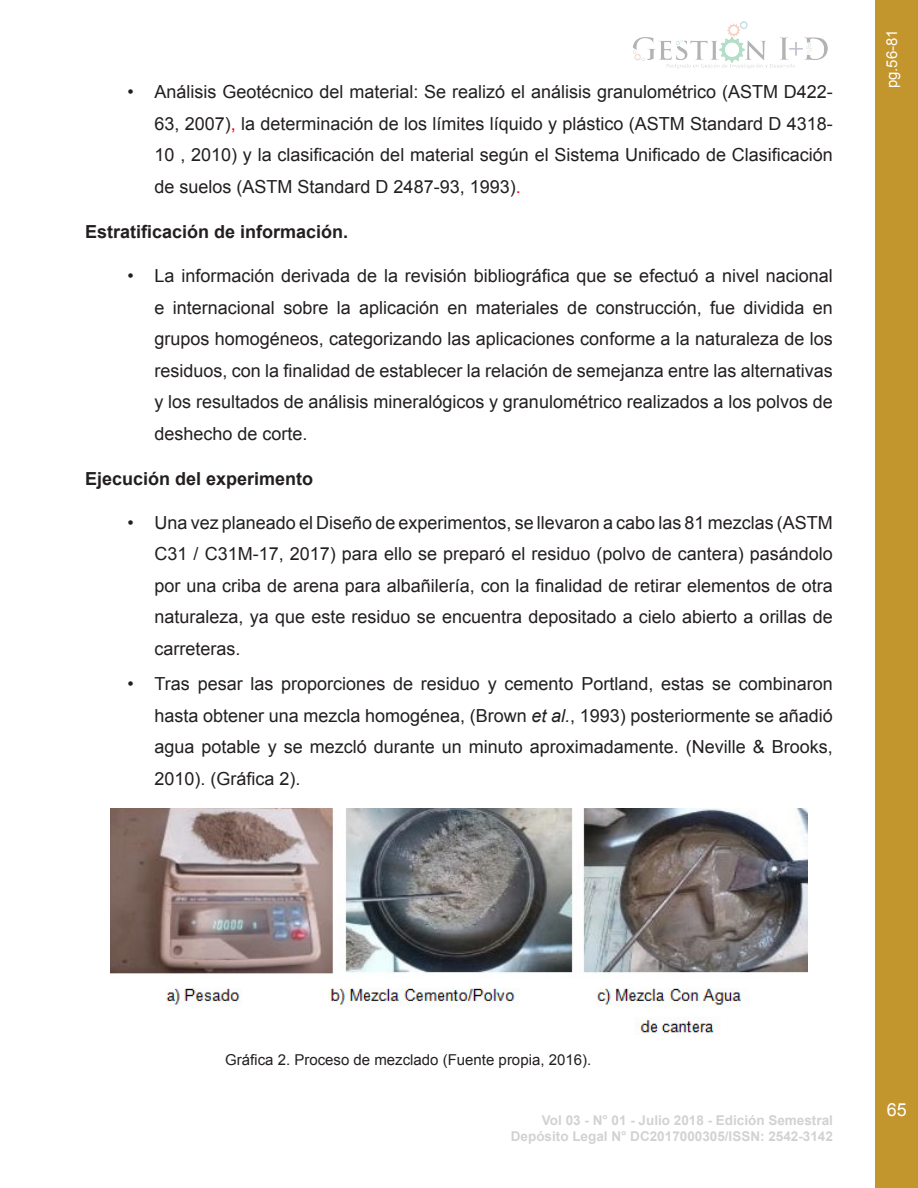
<style>
.page{position:relative;width:918px;height:1188px;background:#fff}
.page>*{position:absolute;margin:0;border:0;box-sizing:border-box;transform-origin:0 0}
.t1{font:18px/31.5px "Arial";color:#231f20;text-align:justify}
._2-SUBTITULOS{font:700 18px "Arial";color:#231f20}
.t2{font:18px "Arial";color:#fff}
.FUENTE{font:15px "Arial";color:#231f20}
.t3{font:15px "Arial";color:#fff}
.t4{font:700 13.5px/16.2px "Arial";color:#d1d2d4;text-align:right}
.s1{color:#f00}
.s2{font-style:italic}
</style>
<div class="page">
<div style="left:876px;top:0;width:42px;height:1188px;background:#c3952d"></div>
<img style="left:633px;top:21px;width:195px;height:48px">
<img style="left:110px;top:808px;width:698px;height:226px">
<p class="t1" style="left:155px;top:76px;width:680px;text-indent:-27px">• Análisis Geotécnico del material: Se realizó el análisis granulométrico (ASTM D422- 63, 2007)<span class="s1">,</span> la determinación de los límites líquido y plástico (ASTM Standard D 4318- 10 , 2010) y la clasificación del material según el Sistema Unificado de Clasificación de suelos (ASTM Standard D 2487-93, 1993)<span class="s1">.</span></p>
<p class="_2-SUBTITULOS" style="left:85px;top:219px;width:265px">Estratificación de información.</p>
<p class="t1" style="left:155px;top:260px;width:680px;text-indent:-27px">• La información derivada de la revisión bibliográfica que se efectuó a nivel nacional e internacional sobre la aplicación en materiales de construcción, fue dividida en grupos homogéneos, categorizando las aplicaciones conforme a la naturaleza de los residuos, con la finalidad de establecer la relación de semejanza entre las alternativas y los resultados de análisis mineralógicos y granulométrico realizados a los polvos de deshecho de corte.</p>
<p class="_2-SUBTITULOS" style="left:85px;top:466px;width:230px">Ejecución del experimento</p>
<p class="t1" style="left:155px;top:506px;width:680px;text-indent:-27px">• Una vez planeado el Diseño de experimentos, se llevaron a cabo las 81 mezclas (ASTM C31 / C31M-17, 2017) para ello se preparó el residuo (polvo de cantera) pasándolo por una criba de arena para albañilería, con la finalidad de retirar elementos de otra naturaleza, ya que este residuo se encuentra depositado a cielo abierto a orillas de carreteras.</p>
<p class="t1" style="left:155px;top:668px;width:680px;text-indent:-27px">• Tras pesar las proporciones de residuo y cemento Portland, estas se combinaron hasta obtener una mezcla homogénea, (Brown <span class="s2">et al.</span>, 1993) posteriormente se añadió agua potable y se mezcló durante un minuto aproximadamente. (Neville &amp; Brooks, 2010). (Gráfica 2).</p>
<p class="t3" style="left:882px;top:88px;width:61px;rotate:-90deg">pg.56-81</p>
<p class="FUENTE" style="left:225px;top:1050px;width:367px">Gráfica 2. Proceso de mezclado (Fuente propia, 2016).</p>
<p class="t4" style="left:511px;top:1112px;width:324px">Vol 03 - N° 01 - Julio 2018 - Edición Semestral<br>Depósito Legal N° DC2017000305/ISSN: 2542-3142</p>
<p class="t2" style="left:887px;top:1097px;width:22px">65</p>
</div>
